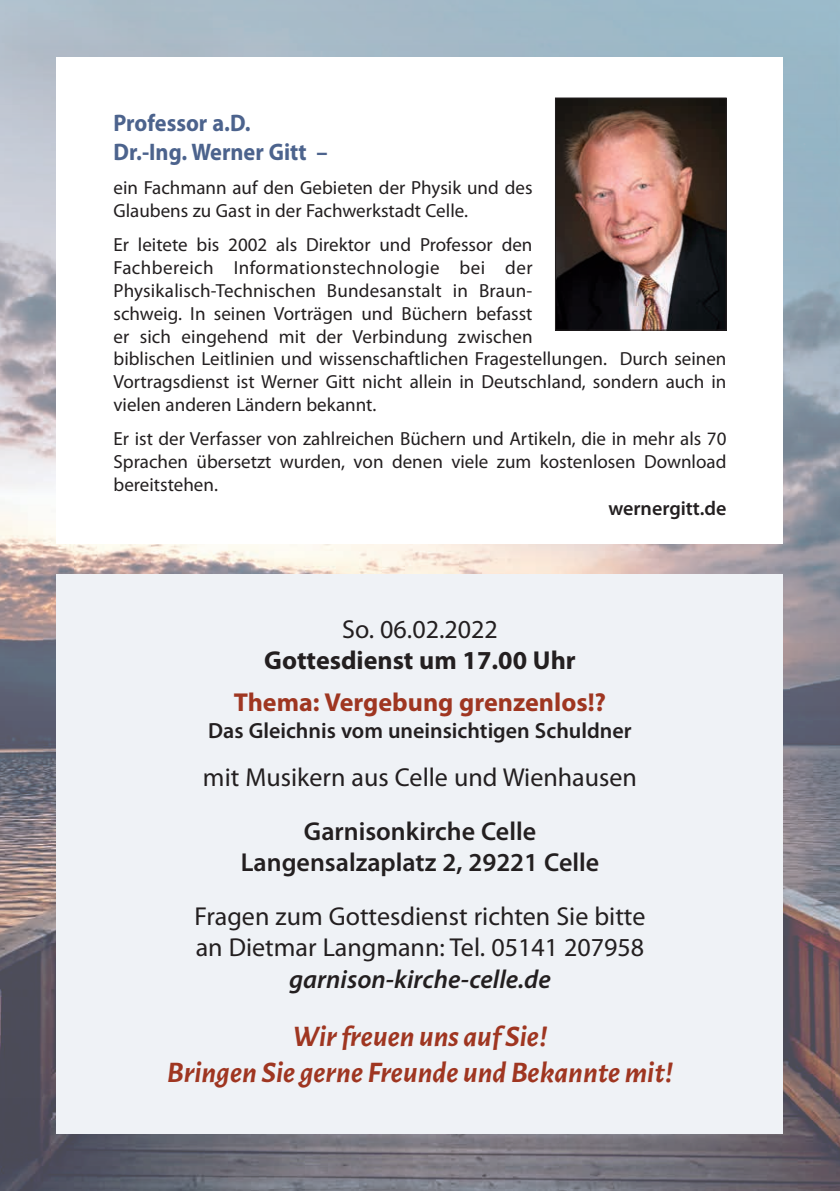
<style>
.page{position:relative;width:840px;height:1191px;background:#fff}
.page>*{position:absolute;margin:0;border:0;box-sizing:border-box;transform-origin:0 0}
.t1{font:italic 700 30px/36px "Alegreya Sans";color:#9f3621;text-align:center}
.t2{font:26px/31.2px "Myriad Pro";color:#231f20;text-align:center}
.t3{font:600 26px/31.2px "Myriad Pro";color:#231f20;text-align:center}
.t4{font:700 26px/31.2px "Myriad Pro";color:#231f20;text-align:center}
.t5{font:700 26px "Myriad Pro";color:#9f3621}
.t6{font:700 24px/28.8px "Myriad Pro";color:#4c638d;scale:.93 1}
.t7{font:600 22px "Myriad Pro";color:#231f20}
.t8{font:600 20px "Myriad Pro";color:#231f20}
.t9{font:19px/22.8px "Myriad Pro";color:#231f20}
.s1{font-weight:400}
.s2{font-weight:600;font-style:italic}
</style>
<div class="page">
<img style="left:0;top:0;width:839px;height:1191px">
<div style="left:57px;top:57px;width:725px;height:487px;background:#fff"></div>
<div style="left:57px;top:574px;width:725px;height:560px;background:#eff2f6"></div>
<img style="left:557px;top:100px;width:167px;height:228px">
<div style="left:555px;top:98px;width:171px;height:232px;border:1px solid #231f20"></div>
<p class="t6" style="left:113px;top:108px;width:232px">Professor a.D.<br>Dr.-Ing. Werner Gitt –</p>
<p class="t9" style="left:113px;top:176px;width:420px">ein Fachmann auf den Gebieten der Physik und des<br>Glaubens zu Gast in der Fachwerkstadt Celle.</p>
<p class="t9" style="left:113px;top:233px;width:614px">Er leitete bis 2002 als Direktor und Professor den<br>Fachbereich Informationstechnologie bei der Physikalisch-Technischen Bundesanstalt in Braun-<br>schweig. In seinen Vorträgen und Büchern befasst<br>er sich eingehend mit der Verbindung zwischen<br>biblischen Leitlinien und wissenschaftlichen Fragestellungen. Durch seinen Vortragsdienst ist Werner Gitt nicht allein in Deutschland, sondern auch in vielen anderen Ländern bekannt.</p>
<p class="t9" style="left:113px;top:427px;width:614px;text-align:justify">Er ist der Verfasser von zahlreichen Büchern und Artikeln, die in mehr als 70<br>Sprachen übersetzt wurden, von denen viele zum kostenlosen Download bereitstehen.</p>
<p class="t8" style="left:608px;top:495px;width:119px">wernergitt.de</p>
<p class="t4" style="left:264px;top:612px;width:313px"><span class="s1">So. 06.02.2022<br></span>Gottesdienst um 17.00 Uhr</p>
<p class="t5" style="left:233px;top:685px;width:374px">Thema: Vergebung grenzenlos!?</p>
<p class="t7" style="left:208px;top:716px;width:425px">Das Gleichnis vom uneinsichtigen Schuldner</p>
<p class="t2" style="left:203px;top:761px;width:435px">mit Musikern aus Celle und Wienhausen</p>
<p class="t3" style="left:240px;top:815px;width:360px">Garnisonkirche Celle<br>Langensalzaplatz 2, 29221 Celle</p>
<p class="t2" style="left:194px;top:900px;width:452px">Fragen zum Gottesdienst richten Sie bitte an Dietmar Langmann: Tel. 05141 207958 <span class="s2">garnison-kirche-celle.de</span></p>
<p class="t1" style="left:167px;top:1016px;width:507px">Wir freuen uns auf Sie!<br>Bringen Sie gerne Freunde und Bekannte mit!</p>
</div>
